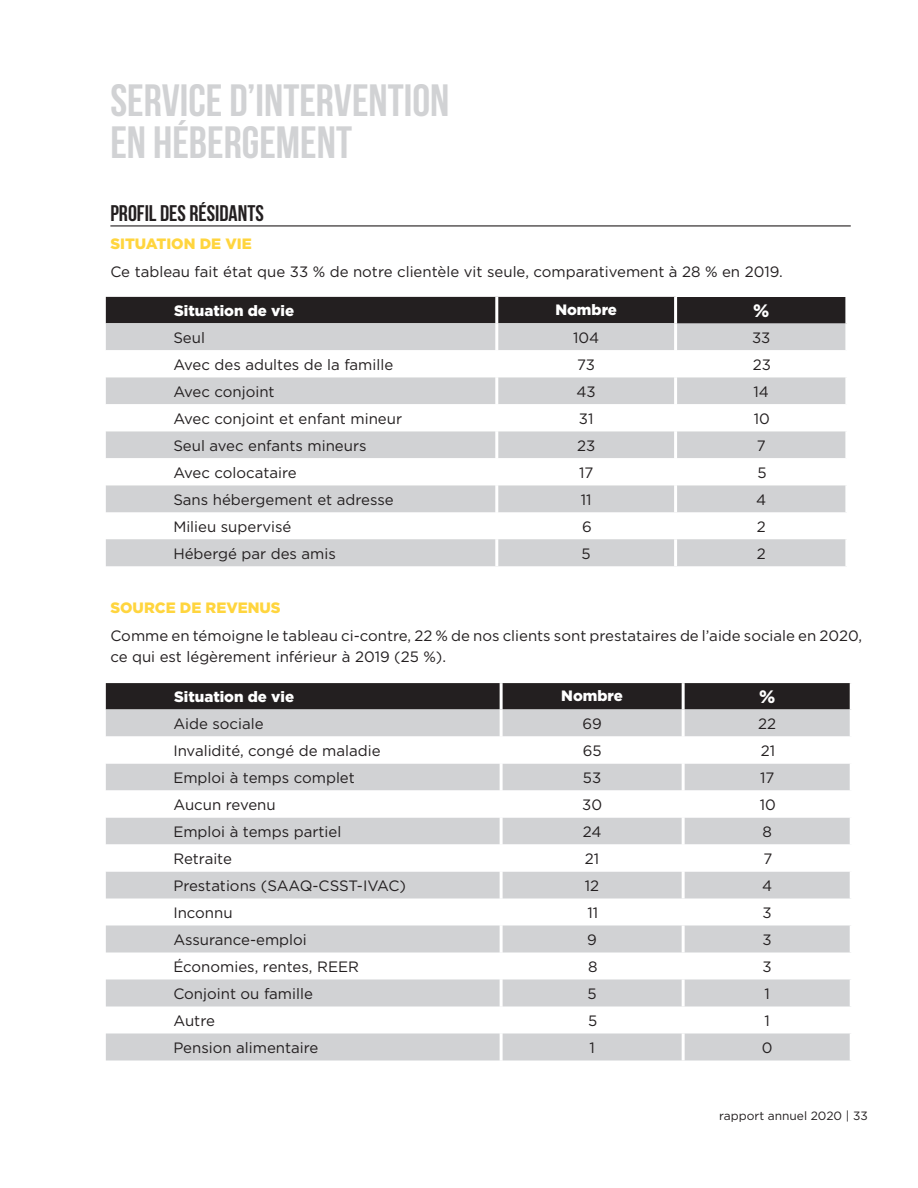
<style>
.page{position:relative;width:918px;height:1188px;background:#fff}
.page>*{position:absolute;margin:0;border:0;box-sizing:border-box;transform-origin:0 0}
.t1{font:700 45px "Bebas Neue";color:#d1d2d4}
.t2{font:700 22.5px "Bebas Neue";color:#231f20}
.t3{font:900 18px "Gotham";color:#fff}
.t4{font:15px/21px "Gotham";color:#231f20}
.t5{font:900 15px "Gotham";color:#fff}
.t6{font:900 15px "Gotham";color:#ffd53e}
.t7{font:12px "Gotham";color:#231f20}
</style>
<div class="page">
<hr style="left:110px;top:225px;width:741px;height:1px;background:#231f20">
<div style="left:106px;top:297px;width:568px;height:26px;background:#231f20"></div>
<div style="left:676px;top:297px;width:171px;height:26px;background:#231f20"></div>
<svg style="left:106px;top:323px;width:740px;height:243px;fill:#d1d2d4"></svg>
<svg style="left:106px;top:350px;width:740px;height:135px"></svg>
<hr style="left:495px;top:297px;width:3px;height:26px;background:#fff">
<hr style="left:495px;top:350px;width:3px;height:27px;background:#fff">
<hr style="left:495px;top:404px;width:3px;height:27px;background:#fff">
<hr style="left:495px;top:458px;width:3px;height:27px;background:#fff">
<hr style="left:495px;top:512px;width:3px;height:27px;background:#fff">
<hr style="left:674px;top:350px;width:3px;height:27px;background:#fff">
<hr style="left:674px;top:404px;width:3px;height:27px;background:#fff">
<hr style="left:674px;top:458px;width:3px;height:27px;background:#fff">
<hr style="left:845px;top:323px;width:3px;height:27px;background:#fff">
<hr style="left:845px;top:377px;width:3px;height:27px;background:#fff">
<hr style="left:674px;top:377px;width:3px;height:27px;background:#fff">
<hr style="left:495px;top:377px;width:3px;height:27px;background:#fff">
<hr style="left:845px;top:431px;width:3px;height:27px;background:#fff">
<hr style="left:845px;top:485px;width:3px;height:27px;background:#fff">
<hr style="left:845px;top:539px;width:3px;height:27px;background:#fff">
<hr style="left:674px;top:539px;width:3px;height:27px;background:#fff">
<hr style="left:674px;top:485px;width:3px;height:27px;background:#fff">
<hr style="left:674px;top:431px;width:3px;height:27px;background:#fff">
<hr style="left:495px;top:431px;width:3px;height:27px;background:#fff">
<hr style="left:495px;top:485px;width:3px;height:27px;background:#fff">
<hr style="left:495px;top:539px;width:3px;height:27px;background:#fff">
<hr style="left:674px;top:297px;width:3px;height:26px;background:#fff">
<hr style="left:845px;top:297px;width:3px;height:26px;background:#fff">
<hr style="left:495px;top:323px;width:3px;height:27px;background:#fff">
<hr style="left:674px;top:323px;width:3px;height:27px;background:#fff">
<svg style="left:106px;top:683px;width:744px;height:27px;background:#292526"></svg>
<svg style="left:106px;top:710px;width:745px;height:350px;fill:#d1d2d4"></svg>
<svg style="left:106px;top:736px;width:745px;height:136px"></svg>
<hr style="left:500px;top:736px;width:3px;height:27px;background:#fff">
<hr style="left:500px;top:790px;width:3px;height:27px;background:#fff">
<hr style="left:500px;top:844px;width:3px;height:27px;background:#fff">
<hr style="left:500px;top:898px;width:3px;height:27px;background:#fff">
<hr style="left:500px;top:952px;width:3px;height:27px;background:#fff">
<hr style="left:500px;top:1006px;width:3px;height:27px;background:#fff">
<hr style="left:682px;top:736px;width:3px;height:27px;background:#fff">
<hr style="left:682px;top:790px;width:3px;height:27px;background:#fff">
<hr style="left:682px;top:844px;width:3px;height:27px;background:#fff">
<hr style="left:850px;top:709px;width:3px;height:27px;background:#fff">
<hr style="left:850px;top:763px;width:3px;height:27px;background:#fff">
<hr style="left:850px;top:817px;width:3px;height:27px;background:#fff">
<hr style="left:850px;top:871px;width:3px;height:27px;background:#fff">
<hr style="left:850px;top:925px;width:3px;height:27px;background:#fff">
<hr style="left:850px;top:979px;width:3px;height:27px;background:#fff">
<hr style="left:850px;top:1033px;width:3px;height:27px;background:#fff">
<hr style="left:682px;top:1033px;width:3px;height:27px;background:#fff">
<hr style="left:682px;top:979px;width:3px;height:27px;background:#fff">
<hr style="left:682px;top:925px;width:3px;height:27px;background:#fff">
<hr style="left:682px;top:871px;width:3px;height:27px;background:#fff">
<hr style="left:682px;top:817px;width:3px;height:27px;background:#fff">
<hr style="left:682px;top:763px;width:3px;height:27px;background:#fff">
<hr style="left:682px;top:709px;width:3px;height:27px;background:#fff">
<hr style="left:500px;top:709px;width:3px;height:27px;background:#fff">
<hr style="left:500px;top:763px;width:3px;height:27px;background:#fff">
<hr style="left:500px;top:817px;width:3px;height:27px;background:#fff">
<hr style="left:500px;top:871px;width:3px;height:27px;background:#fff">
<hr style="left:500px;top:925px;width:3px;height:27px;background:#fff">
<hr style="left:500px;top:979px;width:3px;height:27px;background:#fff">
<hr style="left:500px;top:1033px;width:3px;height:27px;background:#fff">
<hr style="left:500px;top:683px;width:3px;height:26px;background:#fff">
<hr style="left:682px;top:683px;width:3px;height:26px;background:#fff">
<p class="t1" style="left:110px;top:76px;width:341px">SERVICE D’INTERVENTION</p>
<p class="t1" style="left:110px;top:118px;width:243px">EN HÉBERGEMENT</p>
<p class="t2" style="left:110px;top:201px;width:155px">PROFIL DES RÉSIDANTS</p>
<p class="t6" style="left:110px;top:234px;width:143px">SITUATION DE VIE</p>
<p class="t4" style="left:110px;top:261px;width:674px">Ce tableau fait état que 33 % de notre clientèle vit seule, comparativement à 28 % en 2019.</p>
<p class="t5" style="left:174px;top:300px;width:122px">Situation de vie</p>
<p class="t5" style="left:555px;top:299px;width:63px">Nombre</p>
<p class="t3" style="left:753px;top:299px;width:18px">%</p>
<p class="t4" style="left:173px;top:327px;width:33px">Seul</p>
<p class="t4" style="left:573px;top:327px;width:28px">104</p>
<p class="t4" style="left:752px;top:327px;width:20px">33</p>
<p class="t4" style="left:173px;top:354px;width:221px">Avec des adultes de la famille</p>
<p class="t4" style="left:577px;top:354px;width:19px">73</p>
<p class="t4" style="left:753px;top:354px;width:20px">23</p>
<p class="t4" style="left:173px;top:381px;width:103px">Avec conjoint</p>
<p class="t4" style="left:577px;top:381px;width:21px">43</p>
<p class="t4" style="left:754px;top:381px;width:17px">14</p>
<p class="t4" style="left:173px;top:408px;width:230px">Avec conjoint et enfant mineur</p>
<p class="t4" style="left:579px;top:408px;width:16px">31</p>
<p class="t4" style="left:754px;top:408px;width:18px">10</p>
<p class="t4" style="left:173px;top:435px;width:195px">Seul avec enfants mineurs</p>
<p class="t4" style="left:577px;top:435px;width:20px">23</p>
<p class="t4" style="left:757px;top:435px;width:10px">7</p>
<p class="t4" style="left:173px;top:462px;width:125px">Avec colocataire</p>
<p class="t4" style="left:579px;top:462px;width:16px">17</p>
<p class="t4" style="left:757px;top:462px;width:11px">5</p>
<p class="t4" style="left:173px;top:489px;width:222px">Sans hébergement et adresse</p>
<p class="t4" style="left:581px;top:489px;width:12px">11</p>
<p class="t4" style="left:756px;top:489px;width:12px">4</p>
<p class="t4" style="left:173px;top:516px;width:120px">Milieu supervisé</p>
<p class="t4" style="left:582px;top:516px;width:11px">6</p>
<p class="t4" style="left:757px;top:516px;width:10px">2</p>
<p class="t4" style="left:173px;top:543px;width:164px">Hébergé par des amis</p>
<p class="t4" style="left:582px;top:543px;width:11px">5</p>
<p class="t4" style="left:757px;top:543px;width:10px">2</p>
<p class="t6" style="left:110px;top:597px;width:172px">SOURCE DE REVENUS</p>
<p class="t4" style="left:110px;top:625px;width:753px">Comme en témoigne le tableau ci-contre, 22 % de nos clients sont prestataires de l’aide sociale en 2020, ce qui est légèrement inférieur à 2019 (25 %).</p>
<p class="t5" style="left:174px;top:687px;width:122px">Situation de vie</p>
<p class="t5" style="left:561px;top:685px;width:63px">Nombre</p>
<p class="t3" style="left:759px;top:685px;width:18px">%</p>
<p class="t4" style="left:173px;top:713px;width:92px">Aide sociale</p>
<p class="t4" style="left:583px;top:713px;width:21px">69</p>
<p class="t4" style="left:758px;top:713px;width:19px">22</p>
<p class="t4" style="left:173px;top:740px;width:209px">Invalidité, congé de maladie</p>
<p class="t4" style="left:583px;top:740px;width:20px">65</p>
<p class="t4" style="left:761px;top:740px;width:16px">21</p>
<p class="t4" style="left:173px;top:767px;width:183px">Emploi à temps complet</p>
<p class="t4" style="left:583px;top:767px;width:20px">53</p>
<p class="t4" style="left:760px;top:767px;width:16px">17</p>
<p class="t4" style="left:173px;top:794px;width:104px">Aucun revenu</p>
<p class="t4" style="left:582px;top:794px;width:21px">30</p>
<p class="t4" style="left:760px;top:794px;width:18px">10</p>
<p class="t4" style="left:173px;top:821px;width:169px">Emploi à temps partiel</p>
<p class="t4" style="left:583px;top:821px;width:20px">24</p>
<p class="t4" style="left:762px;top:821px;width:11px">8</p>
<p class="t4" style="left:173px;top:848px;width:60px">Retraite</p>
<p class="t4" style="left:585px;top:848px;width:16px">21</p>
<p class="t4" style="left:763px;top:848px;width:10px">7</p>
<p class="t4" style="left:173px;top:875px;width:234px">Prestations (SAAQ-CSST-IVAC)</p>
<p class="t4" style="left:585px;top:875px;width:16px">12</p>
<p class="t4" style="left:762px;top:875px;width:12px">4</p>
<p class="t4" style="left:173px;top:902px;width:61px">Inconnu</p>
<p class="t4" style="left:588px;top:902px;width:12px">11</p>
<p class="t4" style="left:763px;top:902px;width:11px">3</p>
<p class="t4" style="left:173px;top:929px;width:135px">Assurance-emploi</p>
<p class="t4" style="left:587px;top:929px;width:11px">9</p>
<p class="t4" style="left:763px;top:929px;width:11px">3</p>
<p class="t4" style="left:173px;top:956px;width:187px">Économies, rentes, REER</p>
<p class="t4" style="left:588px;top:956px;width:11px">8</p>
<p class="t4" style="left:763px;top:956px;width:11px">3</p>
<p class="t4" style="left:173px;top:983px;width:141px">Conjoint ou famille</p>
<p class="t4" style="left:588px;top:983px;width:11px">5</p>
<p class="t4" style="left:765px;top:983px;width:7px">1</p>
<p class="t4" style="left:173px;top:1010px;width:43px">Autre</p>
<p class="t4" style="left:588px;top:1010px;width:11px">5</p>
<p class="t4" style="left:765px;top:1010px;width:7px">1</p>
<p class="t4" style="left:173px;top:1037px;width:147px">Pension alimentaire</p>
<p class="t4" style="left:589px;top:1037px;width:7px">1</p>
<p class="t4" style="left:762px;top:1037px;width:12px">0</p>
<p class="t7" style="left:719px;top:1108px;width:150px">rapport annuel 2020 | 33</p>
</div>
